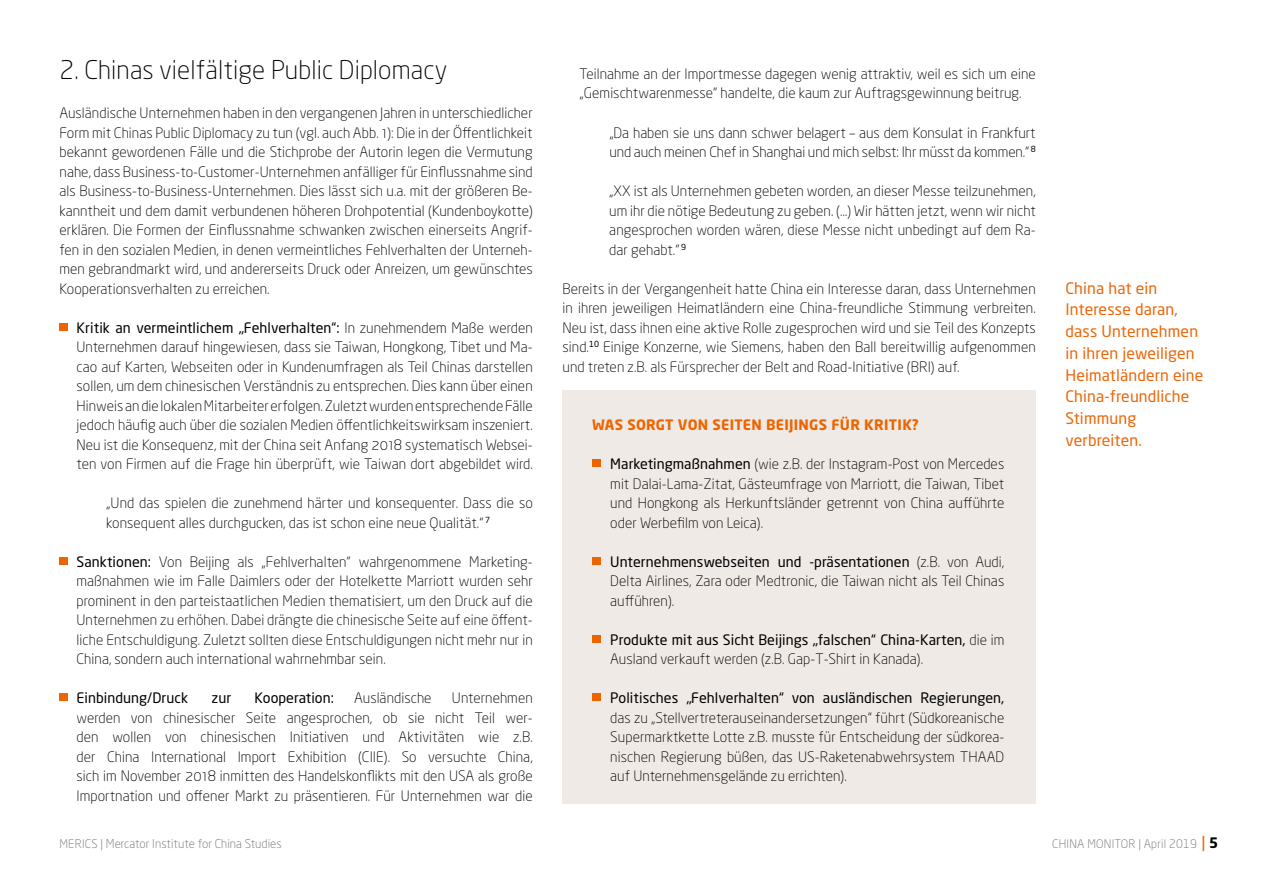
<style>
.page{position:relative;width:1263px;height:893px;background:#fff}
.page>*{position:absolute;margin:0;border:0;box-sizing:border-box;transform-origin:0 0}
.t1{font:300 25.5px "Neo Sans Pro";letter-spacing:.005em;color:#000}
.t2{font:15.75px/21.8px "Neo Sans Pro";letter-spacing:.01em;color:#ec6608}
.t3{font:300 14.25px/19.5px "Neo Sans Pro";letter-spacing:.005em;color:#000;text-align:justify}
.t4{font:14.25px "Neo Sans Pro";letter-spacing:.005em;color:#000}
.t5{font:700 14.25px "Neo Sans Pro";letter-spacing:.02em;color:#ec6500}
.t6{font:300 12px "Neo Sans Pro";letter-spacing:.005em;color:#706f6f}
.t7{font:300 11.7px "Neo Sans Pro";letter-spacing:.02em;color:#706f6f}
.s1{font-weight:400}
.s2{font-size:11.7px}
.s3{font-size:12px}
.s4{font-weight:400;font-size:16.5px;color:#ec6608}
.s5{font-weight:700;font-size:14.25px;color:#000}
</style>
<div class="page">
<div style="left:60px;top:323px;width:8px;height:7px;background:#ec6500"></div>
<div style="left:60px;top:557px;width:8px;height:7px;background:#ec6500"></div>
<div style="left:60px;top:694px;width:8px;height:7px;background:#ec6500"></div>
<div style="left:562px;top:390px;width:474px;height:414px;background:#f0eae6"></div>
<div style="left:592px;top:460px;width:9px;height:7px;background:#ec6500"></div>
<div style="left:592px;top:557px;width:9px;height:7px;background:#ec6500"></div>
<div style="left:592px;top:635px;width:9px;height:7px;background:#ec6500"></div>
<div style="left:592px;top:694px;width:9px;height:7px;background:#ec6500"></div>
<h1 class="t1" style="left:60px;top:55px;width:389px">2. Chinas vielfältige Public Diplomacy</h1>
<p class="t3" style="left:60px;top:103px;width:475px">Ausländische Unternehmen haben in den vergangenen Jahren in unterschiedlicher Form mit Chinas Public Diplomacy zu tun (vgl. auch Abb. 1): Die in der Öffentlichkeit bekannt gewordenen Fälle und die Stichprobe der Autorin legen die Vermutung nahe, dass Business-to-Customer-Unternehmen anfälliger für Einflussnahme sind als Business-to-Business-Unternehmen. Dies lässt sich u.a. mit der größeren Be&shy;kanntheit und dem damit verbundenen höheren Drohpotential (Kundenboykotte) erklären. Die Formen der Einflussnahme schwanken zwischen einerseits Angrif&shy;fen in den sozialen Medien, in denen vermeintliches Fehlverhalten der Unterneh&shy;men gebrandmarkt wird, und andererseits Druck oder Anreizen, um gewünschtes Kooperationsverhalten zu erreichen.</p>
<p class="t3" style="left:77px;top:317px;width:458px"><span class="s1">Kritik an vermeintlichem „Fehlverhalten“:</span> In zunehmendem Maße werden Unternehmen darauf hingewiesen, dass sie Taiwan, Hongkong, Tibet und Ma&shy;cao auf Karten, Webseiten oder in Kundenumfragen als Teil Chinas darstellen sollen, um dem chinesischen Verständnis zu entsprechen. Dies kann über einen Hinweis an die lokalen Mitarbeiter erfolgen. Zuletzt wurden entsprechende Fälle jedoch häufig auch über die sozialen Medien öffentlichkeitswirksam inszeniert.<br>Neu ist die Konsequenz, mit der China seit Anfang 2018 systematisch Websei&shy;ten von Firmen auf die Frage hin überprüft, wie Taiwan dort abgebildet wird.</p>
<p class="t3" style="left:106px;top:493px;width:428px">„Und das spielen die zunehmend härter und konsequenter. Dass die so konsequent alles durchgucken, das ist schon eine neue Qualität.“ <sup>7</sup></p>
<p class="t3" style="left:77px;top:551px;width:458px"><span class="s1">Sanktionen:</span> Von Beijing als „Fehlverhalten“ wahrgenommene Marketing&shy;maßnahmen wie im Falle Daimlers oder der Hotelkette Marriott wurden sehr prominent in den parteistaatlichen Medien thematisiert, um den Druck auf die Unternehmen zu erhöhen. Dabei drängte die chinesische Seite auf eine öffent&shy;liche Entschuldigung. Zuletzt sollten diese Entschuldigungen nicht mehr nur in China, sondern auch international wahrnehmbar sein.</p>
<p class="t4" style="left:77px;top:689px;width:113px">Einbindung/Druck</p>
<p class="t4" style="left:211px;top:689px;width:21px">zur</p>
<p class="t4" style="left:255px;top:689px;width:81px">Kooperation:</p>
<p class="t3" style="left:354px;top:688px;width:79px">Ausländische</p>
<p class="t3" style="left:77px;top:688px;width:458px;text-indent:375px">Unternehmen werden von chinesischer Seite angesprochen, ob sie nicht Teil wer&shy;den wollen von chinesischen Initiativen und Aktivitäten wie z.B. der China International Import Exhibition (CIIE). So versuchte China, sich im November 2018 inmitten des Handelskonflikts mit den USA als große Importnation und offener Markt zu präsentieren. Für Unternehmen war die</p>
<p class="t3" style="left:579px;top:64px;width:458px">Teilnahme an der Importmesse dagegen wenig attraktiv, weil es sich um eine „Gemischtwarenmesse“ handelte, die kaum zur Auftragsgewinnung beitrug.</p>
<p class="t3" style="left:609px;top:122px;width:428px">„Da haben sie uns dann schwer belagert – aus dem Konsulat in Frankfurt und auch meinen Chef in Shanghai und mich selbst: Ihr müsst da kommen.“ <sup>8</sup></p>
<p class="t3" style="left:609px;top:181px;width:428px">„XX ist als Unternehmen gebeten worden, an dieser Messe teilzunehmen, um ihr die nötige Bedeutung zu geben. (…) Wir hätten jetzt, wenn wir nicht angesprochen worden wären, diese Messe nicht unbedingt auf dem Ra&shy;dar gehabt.“ <sup>9</sup></p>
<p class="t3" style="left:562px;top:278px;width:475px">Bereits in der Vergangenheit hatte China ein Interesse daran, dass Unternehmen in ihren jeweiligen Heimatländern eine China-freundliche Stimmung verbreiten.<br>Neu ist, dass ihnen eine aktive Rolle zugesprochen wird und sie Teil des Konzepts sind.<sup>10</sup> Einige Konzerne, wie Siemens, haben den Ball bereitwillig aufgenommen und treten z.B. als Fürsprecher der Belt and Road-Initiative (BRI) auf.</p>
<p class="t5" style="left:592px;top:416px;width:328px">WAS SORGT VON SEITEN BEIJINGS FÜR KRITIK?</p>
<p class="t3" style="left:610px;top:454px;width:395px"><span class="s1">Marketingmaßnahmen</span> (wie z.B. der Instagram-Post von Mercedes mit Dalai-Lama-Zitat, Gästeumfrage von Marriott, die Taiwan, Tibet und Hongkong als Herkunftsländer getrennt von China aufführte oder Werbefilm von Leica).</p>
<p class="t3" style="left:610px;top:551px;width:395px"><span class="s1">Unternehmenswebseiten und -präsentationen</span> (z.B. von Audi, Delta Airlines, Zara oder Medtronic, die Taiwan nicht als Teil Chinas aufführen).</p>
<p class="t3" style="left:610px;top:629px;width:395px"><span class="s1">Produkte mit aus Sicht Beijings „falschen“ China-Karten,</span> die im<br>Ausland verkauft werden (z.B. Gap-T-Shirt in Kanada).</p>
<p class="t4" style="left:610px;top:689px;width:395px">Politisches „Fehlverhalten“ von ausländischen Regierungen,</p>
<p class="t3" style="left:610px;top:707px;width:395px">das zu „Stellvertreterauseinandersetzungen“ führt (Südkoreanische Supermarktkette Lotte z.B. musste für Entscheidung der südkorea&shy;nischen Regierung büßen, das US-Raketenabwehrsystem THAAD auf Unternehmensgelände zu errichten).</p>
<p class="t2" style="left:1065px;top:277px;width:139px">China hat ein<br>Interesse daran, dass Unternehmen in ihren jeweiligen<br>Heimatländern eine<br>China-freundliche<br>Stimmung verbreiten.</p>
<p class="t6" style="left:60px;top:837px;width:224px"><span class="s2">MERICS</span> | Mercator Institute for China Studies</p>
<p class="t7" style="left:1052px;top:837px;width:168px">CHINA MONITOR <span class="s3">|</span> April 2019 <span class="s4">|</span> <span class="s5">5</span></p>
</div>
